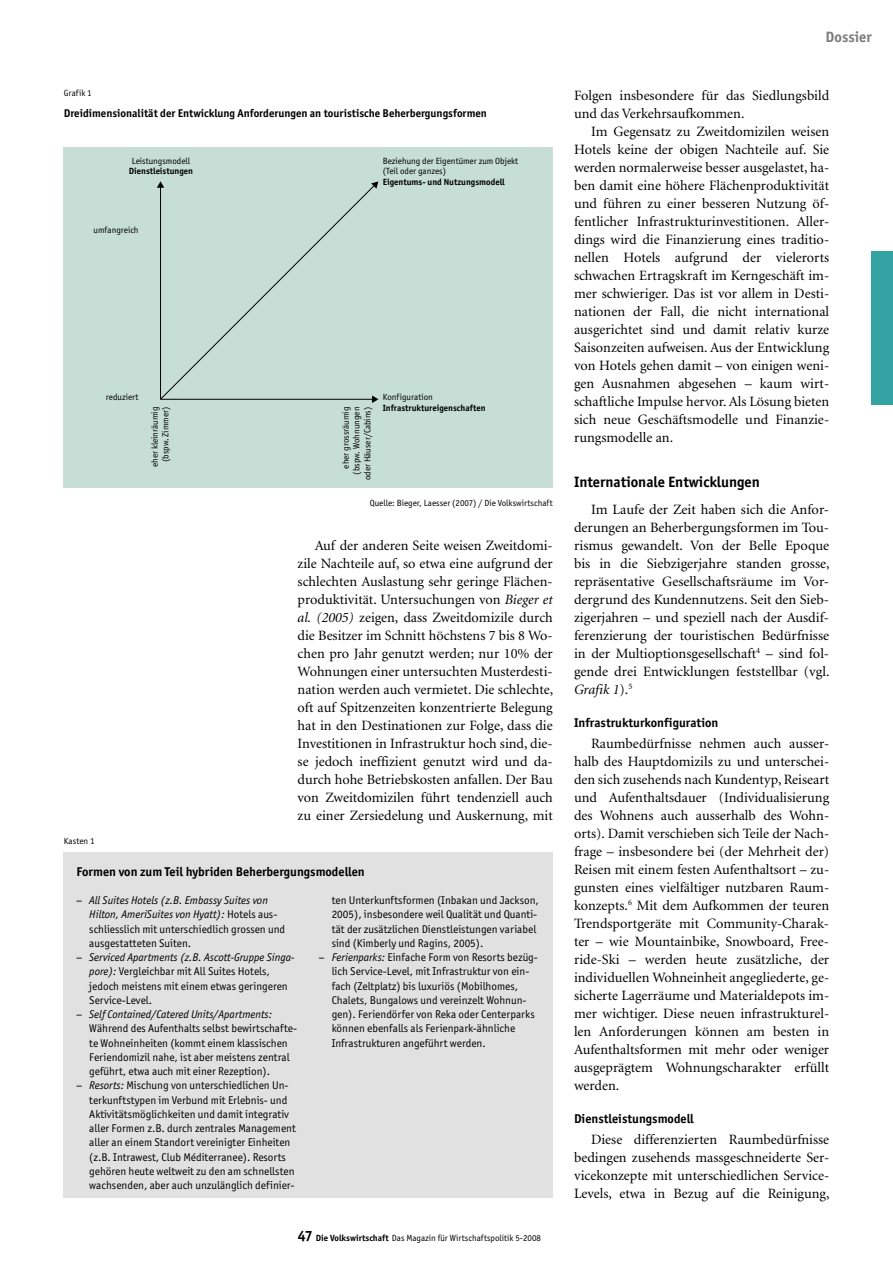
<style>
.page{position:relative;width:893px;height:1263px;background:#fff}
.page>*{position:absolute;margin:0;border:0;box-sizing:border-box;transform-origin:0 0}
._04_Zwischentitel_1{font:700 15px "Officina San ITC";color:#000}
.Rubriktitel_links{font:700 15px "Officina San ITC";color:#7c7c7c}
._03_Grundschrift{font:14.25px/18px "Minion";color:#000;text-align:justify}
._05_Zwischentitel_2{font:700 12.75px "Officina San ITC";color:#000}
._10_Kasten-Titel{font:700 12.75px "Officina San ITC";color:#000}
._12_Kasten-Text{font:11.25px/14.2px "Officina San ITC";color:#000}
._07a_Legende_Bold{font:700 11.25px "Officina San ITC";color:#000}
._08_Abbildungen{font:9px/10.8px "Officina San ITC";color:#000;text-align:center}
.t1{font:700 9px/10.8px "Officina San ITC";color:#000}
._06_Abbildungen{font:9px "Officina San ITC";letter-spacing:.005em;color:#000}
.s1{font-weight:400}
.s2{font-weight:700}
.s3{font-style:italic}
.s4{font-weight:700;font-size:15px}
</style>
<div class="page">
<div style="left:872px;top:252px;width:21px;height:153px;background:#34a3a3"></div>
<div style="left:64px;top:852px;width:489px;height:345px;background:#e1e1e1"></div>
<div style="left:64px;top:148px;width:489px;height:340px;background:#c6ded5"></div>
<svg style="left:157px;top:181px;width:5px;height:7px"></svg>
<svg style="left:372px;top:398px;width:6px;height:5px"></svg>
<svg style="left:159px;top:184px;width:217px;height:216px"></svg>
<svg style="left:371px;top:181px;width:7px;height:8px"></svg>
<p class="_08_Abbildungen" style="left:64px;top:87px;width:30px">Grafik 1</p>
<p class="_07a_Legende_Bold" style="left:64px;top:106px;width:425px">Dreidimensionalität der Entwicklung Anforderungen an touristische Beherbergungsformen</p>
<p class="t1" style="left:129px;top:155px;width:66px;text-align:center"><span class="s1">Leistungsmodell<br></span>Dienstleistungen</p>
<p class="_08_Abbildungen" style="left:94px;top:224px;width:47px">umfangreich</p>
<p class="_08_Abbildungen" style="left:383px;top:155px;width:137px;text-align:left">Beziehung der Eigentümer zum Objekt (Teil oder ganzes)<br><span class="s2">Eigentums- und Nutzungsmodell</span></p>
<p class="_08_Abbildungen" style="left:106px;top:391px;width:34px">reduziert</p>
<p class="_08_Abbildungen" style="left:149px;top:467px;width:62px;rotate:-90deg">eher kleinräumig (bspw. Zimmer)</p>
<p class="_08_Abbildungen" style="left:340px;top:480px;width:75px;text-align:right;rotate:-90deg">eher grossräumig (bspw. Wohnungen oder Häuser/Cabins)</p>
<p class="t1" style="left:383px;top:391px;width:104px"><span class="s1">Konfiguration<br></span>Infrastruktureigenschaften</p>
<p class="_08_Abbildungen" style="left:370px;top:497px;width:185px">Quelle: Bieger, Laesser (2007) / Die Volkswirtschaft</p>
<p class="_03_Grundschrift" style="left:298px;top:536px;width:257px;text-indent:17px">Auf der anderen Seite weisen Zweitdomi&shy;zile Nachteile auf, so etwa eine aufgrund der schlechten Auslastung sehr geringe Flächen&shy;produktivität. Untersuchungen von <span class="s3">Bieger et al. (2005)</span> zeigen, dass Zweitdomizile durch die Besitzer im Schnitt höchstens 7 bis 8 Wo&shy;chen pro Jahr genutzt werden; nur 10% der Wohnungen einer untersuchten Musterdesti&shy;nation werden auch vermietet. Die schlechte, oft auf Spitzenzeiten konzentrierte Belegung hat in den Destinationen zur Folge, dass die Investitionen in Infrastruktur hoch sind, die&shy;se jedoch ineffizient genutzt wird und da&shy;durch hohe Betriebskosten anfallen. Der Bau von Zweitdomizilen führt tendenziell auch zu einer Zersiedelung und Auskernung, mit</p>
<p class="_06_Abbildungen" style="left:64px;top:836px;width:32px">Kasten 1</p>
<p class="_10_Kasten-Titel" style="left:77px;top:863px;width:290px">Formen von zum Teil hybriden Beherbergungsmodellen</p>
<p class="_12_Kasten-Text" style="left:89px;top:893px;width:197px;text-indent:-13px">− <span class="s3">All Suites Hotels (z.B. Embassy Suites von Hilton, AmeriSuites von Hyatt):</span> Hotels aus&shy;schliesslich mit unterschiedlich grossen und ausgestatteten Suiten.</p>
<p class="_12_Kasten-Text" style="left:89px;top:950px;width:207px;text-indent:-13px">− <span class="s3">Serviced Apartments (z.B. Ascott-Gruppe Singa&shy;pore):</span> Vergleichbar mit All Suites Hotels, jedoch meistens mit einem etwas geringeren Service-Level.</p>
<p class="_12_Kasten-Text" style="left:89px;top:1007px;width:209px;text-indent:-13px">− <span class="s3">Self Contained/Catered Units/Apartments:<br></span>Während des Aufenthalts selbst bewirtschafte&shy;te Wohneinheiten (kommt einem klassischen Feriendomizil nahe, ist aber meistens zentral geführt, etwa auch mit einer Rezeption).</p>
<p class="_12_Kasten-Text" style="left:89px;top:1078px;width:208px;text-indent:-13px">− <span class="s3">Resorts:</span> Mischung von unterschiedlichen Un&shy;terkunftstypen im Verbund mit Erlebnis- und Aktivitätsmöglichkeiten und damit integrativ aller Formen z.B. durch zentrales Management aller an einem Standort vereinigter Einheiten (z.B. Intrawest, Club Méditerranee). Resorts gehören heute weltweit zu den am schnellsten wachsenden, aber auch unzulänglich definier-</p>
<p class="_12_Kasten-Text" style="left:332px;top:893px;width:209px">ten Unterkunftsformen (Inbakan und Jackson, 2005), insbesondere weil Qualität und Quanti&shy;tät der zusätzlichen Dienstleistungen variabel sind (Kimberly und Ragins, 2005).</p>
<p class="_12_Kasten-Text" style="left:332px;top:950px;width:208px;text-indent:-13px">− <span class="s3">Ferienparks:</span> Einfache Form von Resorts bezüg&shy;lich Service-Level, mit Infrastruktur von ein&shy;fach (Zeltplatz) bis luxuriös (Mobilhomes, Chalets, Bungalows und vereinzelt Wohnun&shy;gen). Feriendörfer von Reka oder Centerparks können ebenfalls als Ferienpark-ähnliche Infrastrukturen angeführt werden.</p>
<p class="_08_Abbildungen" style="left:298px;top:1232px;width:245px"><span class="s4">47</span> <span class="s2">Die Volkswirtschaft</span> Das Magazin für Wirtschaftspolitik 5-2008</p>
<p class="Rubriktitel_links" style="left:826px;top:27px;width:48px">Dossier</p>
<p class="_03_Grundschrift" style="left:574px;top:86px;width:257px">Folgen insbesondere für das Siedlungsbild und das Verkehrsaufkommen.</p>
<p class="_03_Grundschrift" style="left:574px;top:122px;width:257px;text-indent:17px">Im Gegensatz zu Zweitdomizilen weisen Hotels keine der obigen Nachteile auf. Sie werden normalerweise besser ausgelastet, ha&shy;ben damit eine höhere Flächenproduktivität und führen zu einer besseren Nutzung öf&shy;fentlicher Infrastrukturinvestitionen. Aller&shy;dings wird die Finanzierung eines traditio&shy;nellen Hotels aufgrund der vielerorts schwachen Ertragskraft im Kerngeschäft im&shy;mer schwieriger. Das ist vor allem in Desti&shy;nationen der Fall, die nicht international ausgerichtet sind und damit relativ kurze Saisonzeiten aufweisen. Aus der Entwicklung von Hotels gehen damit – von einigen weni&shy;gen Ausnahmen abgesehen – kaum wirt&shy;schaftliche Impulse hervor. Als Lösung bieten sich neue Geschäftsmodelle und Finanzie&shy;rungsmodelle an.</p>
<p class="_04_Zwischentitel_1" style="left:574px;top:472px;width:187px">Internationale Entwicklungen</p>
<p class="_03_Grundschrift" style="left:574px;top:500px;width:257px;text-indent:17px">Im Laufe der Zeit haben sich die Anfor&shy;derungen an Beherbergungsformen im Tou&shy;rismus gewandelt. Von der Belle Epoque bis in die Siebzigerjahre standen grosse, repräsentative Gesellschaftsräume im Vor&shy;dergrund des Kundennutzens. Seit den Sieb&shy;zigerjahren – und speziell nach der Ausdif&shy;ferenzierung der touristischen Bedürfnisse in der Multioptionsgesellschaft<sup>4</sup> – sind fol&shy;gende drei Entwicklungen feststellbar (vgl.<br><span class="s3">Grafik 1</span>).<sup>5</sup></p>
<p class="_05_Zwischentitel_2" style="left:574px;top:714px;width:146px">Infrastrukturkonfiguration</p>
<p class="_03_Grundschrift" style="left:574px;top:734px;width:257px;text-indent:17px">Raumbedürfnisse nehmen auch ausser&shy;halb des Hauptdomizils zu und unterschei&shy;den sich zusehends nach Kundentyp, Reiseart und Aufenthaltsdauer (Individualisierung des Wohnens auch ausserhalb des Wohn&shy;orts). Damit verschieben sich Teile der Nach&shy;frage – insbesondere bei (der Mehrheit der)<br>Reisen mit einem festen Aufenthaltsort – zu&shy;gunsten eines vielfältiger nutzbaren Raum&shy;konzepts.<sup>6</sup> Mit dem Aufkommen der teuren Trendsportgeräte mit Community-Charak&shy;ter – wie Mountainbike, Snowboard, Free&shy;ride-Ski – werden heute zusätzliche, der individuellen Wohneinheit angegliederte, ge&shy;sicherte Lagerräume und Materialdepots im&shy;mer wichtiger. Diese neuen infrastrukturel&shy;len Anforderungen können am besten in Aufenthaltsformen mit mehr oder weniger ausgeprägtem Wohnungscharakter erfüllt werden.</p>
<p class="_05_Zwischentitel_2" style="left:574px;top:1110px;width:121px">Dienstleistungsmodell</p>
<p class="_03_Grundschrift" style="left:574px;top:1130px;width:257px;text-indent:17px">Diese differenzierten Raumbedürfnisse bedingen zusehends massgeschneiderte Ser&shy;vicekonzepte mit unterschiedlichen Service-Levels, etwa in Bezug auf die Reinigung,</p>
</div>
